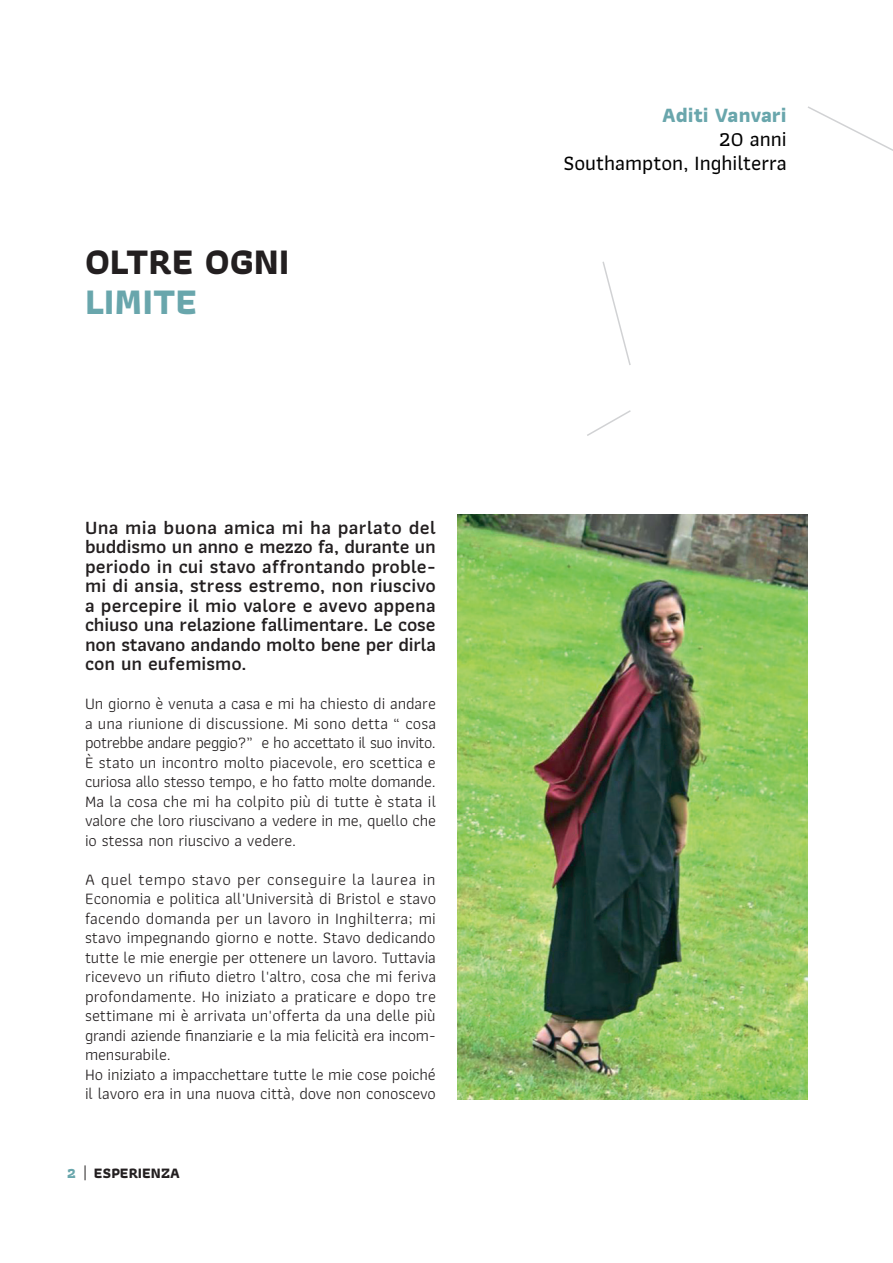
<style>
.page{position:relative;width:893px;height:1263px;background:#fff}
.page>*{position:absolute;margin:0;border:0;box-sizing:border-box;transform-origin:0 0}
.t1{font:700 37.5px "Athiti";color:#231f20}
.t2{font:700 37.5px "Athiti";color:#69a6ac}
.t3{font:500 21.15px/24px "Athiti";color:#000;text-align:right}
.t4{font:700 21.15px "Athiti";color:#69a6ac}
.t5{font:600 19.5px/19.5px "Athiti";letter-spacing:-.015em;color:#231f20;text-align:justify}
.t6{font:16.5px/19.5px "Athiti";color:#231f20;text-align:justify}
.t7{font:700 15px "Athiti";color:#231f20}
.s1{color:#69a6ac}
</style>
<div class="page">
<svg style="left:85px;top:1165px;width:1px;height:15px"></svg>
<svg style="left:587px;top:410px;width:44px;height:26px"></svg>
<svg style="left:602px;top:261px;width:29px;height:104px"></svg>
<svg style="left:808px;top:106px;width:85px;height:45px"></svg>
<img style="left:457px;top:514px;width:351px;height:585px">
<h1 class="t1" style="left:85px;top:232px;width:206px">OLTRE OGNI</h1>
<h1 class="t2" style="left:85px;top:273px;width:114px">LIMITE</h1>
<p class="t5" style="left:85px;top:518px;width:352px">Una mia buona amica mi ha parlato del buddismo un anno e mezzo fa, durante un periodo in cui stavo affrontando proble&shy;mi di ansia, stress estremo, non riuscivo a percepire il mio valore e avevo appena chiuso una relazione fallimentare. Le cose non stavano andando molto bene per dirla con un eufemismo.</p>
<p class="t6" style="left:85px;top:694px;width:353px">Un giorno è venuta a casa e mi ha chiesto di andare a una riunione di discussione. Mi sono detta “ cosa potrebbe andare peggio?” e ho accettato il suo invito.<br>È stato un incontro molto piacevole, ero scettica e curiosa allo stesso tempo, e ho fatto molte domande.<br>Ma la cosa che mi ha colpito più di tutte è stata il valore che loro riuscivano a vedere in me, quello che io stessa non riuscivo a vedere.</p>
<p class="t6" style="left:85px;top:869px;width:353px;text-align:left">A quel tempo stavo per conseguire la laurea in Economia e politica all'Università di Bristol e stavo facendo domanda per un lavoro in Inghilterra; mi stavo impegnando giorno e notte. Stavo dedicando tutte le mie energie per ottenere un lavoro. Tuttavia ricevevo un rifiuto dietro l'altro, cosa che mi feriva profondamente. Ho iniziato a praticare e dopo tre settimane mi è arrivata un'offerta da una delle più grandi aziende finanziarie e la mia felicità era incom&shy;mensurabile.<br>Ho iniziato a impacchettare tutte le mie cose poiché il lavoro era in una nuova città, dove non conoscevo</p>
<p class="t7" style="left:67px;top:1161px;width:114px"><span class="s1">2</span> ESPERIENZA</p>
<p class="t4" style="left:662px;top:99px;width:126px">Aditi Vanvari</p>
<p class="t3" style="left:564px;top:127px;width:225px">20 anni<br>Southampton, Inghilterra</p>
</div>
